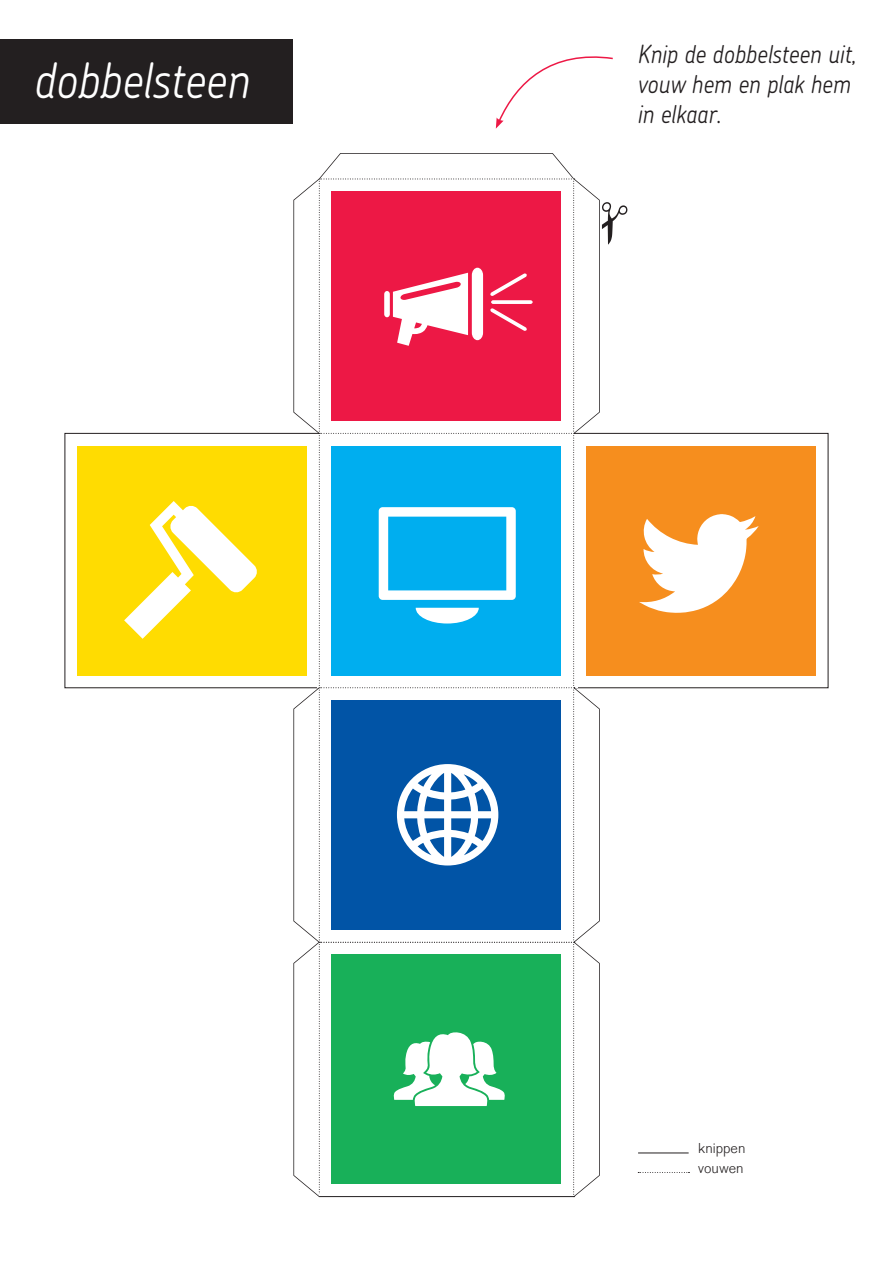
<style>
.page{position:relative;width:893px;height:1263px;background:#fff}
.page>*{position:absolute;margin:0;border:0;box-sizing:border-box;transform-origin:0 0}
.t1{font:italic 300 49.5px "Chevin";color:#fff;scale:.9 1}
.t2{font:italic 300 25.05px/30px "Chevin";color:#231f20;scale:.9 1}
.t3{font:300 14.25px/19.5px "Akzidenz Grotesk BQ";color:#231f20}
</style>
<div class="page">
<svg style="left:320px;top:1197px;width:253px;height:1px"></svg>
<div style="left:573px;top:433px;width:255px;height:255px;border:1px solid #231f20"></div>
<div style="left:65px;top:433px;width:255px;height:255px;border:1px solid #231f20"></div>
<div style="left:77px;top:446px;width:230px;height:229px;background:#ffdc01"></div>
<div style="left:586px;top:446px;width:230px;height:229px;background:#f68e1e"></div>
<div style="left:0;top:39px;width:293px;height:84px;background:#231f20"></div>
<svg style="left:124px;top:501px;width:133px;height:138px"></svg>
<svg style="left:639px;top:514px;width:120px;height:99px"></svg>
<svg style="left:496px;top:56px;width:117px;height:73px"></svg>
<svg style="left:293px;top:153px;width:334px;height:1044px"></svg>
<hr style="left:638px;top:1152px;width:51px;height:1px;background:#231f20">
<svg style="left:638px;top:1172px;width:51px;height:1px"></svg>
<h1 class="t1" style="left:34px;top:48px;width:241px">dobbelsteen</h1>
<p class="t2" style="left:638px;top:38px;width:245px">Knip de dobbelsteen uit, vouw hem en plak hem in elkaar.</p>
<p class="t3" style="left:698px;top:1139px;width:49px">knippen vouwen</p>
</div>
